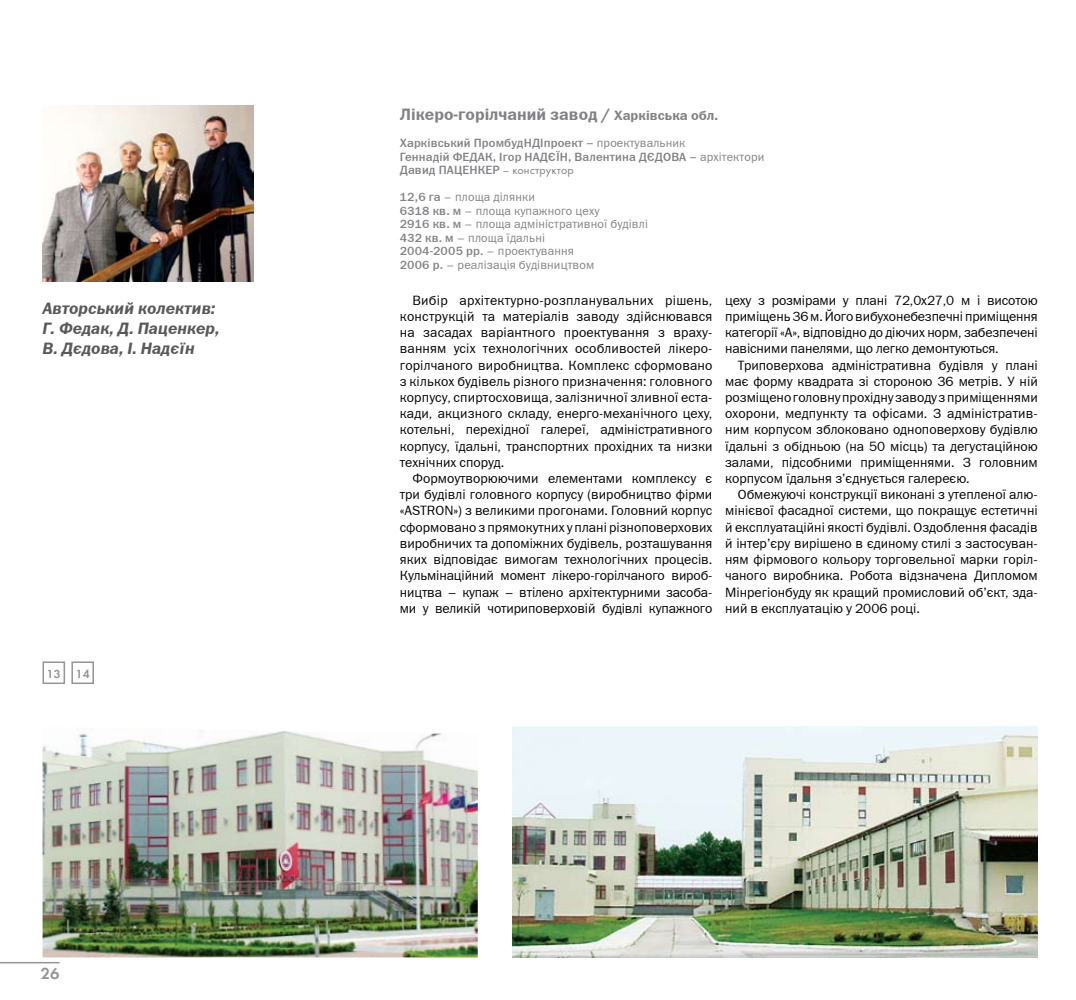
<style>
.page{position:relative;width:1076px;height:1000px;background:#fff}
.page>*{position:absolute;margin:0;border:0;box-sizing:border-box;transform-origin:0 0}
.t1{font:italic 16.5px/19.8px "Franklin Gothic Demi C";color:#58595b}
.t2{font:16.5px "Franklin Gothic Demi C";color:#808285}
.t3{font:16.5px "Futura Demi C";color:#939598}
.t4{font:13.5px/16.2px "Franklin Gothic Book C";color:#000;text-align:justify}
.t5{font:12px/13.5px "Franklin Gothic Book C";letter-spacing:.01em;color:#808285}
.t6{font:12px/13.5px "Franklin Gothic Medium C";letter-spacing:.01em;color:#808285}
.t7{font:12px "Futura Demi C";color:#939598}
.s1{font-size:13.5px}
.s2{font-family:"Franklin Gothic Book C"}
.s3{font-family:"Futura Book C"}
.s4{font-family:"Franklin Gothic Medium C"}
</style>
<div class="page">
<hr style="left:0;top:961px;width:60px;height:2px;background:#939598">
<img style="left:43px;top:731px;width:435px;height:226px">
<img style="left:512px;top:726px;width:525px;height:231px">
<img style="left:43px;top:105px;width:210px;height:176px">
<div style="left:43px;top:661px;width:22px;height:23px;border:2px solid #939598"></div>
<div style="left:71px;top:661px;width:23px;height:23px;border:2px solid #939598"></div>
<p class="t1" style="left:43px;top:298px;width:179px">Авторський колектив:<br>Г. Федак, Д. Паценкер,<br>В. Дєдова, І. Надєїн</p>
<p class="t7" style="left:47px;top:667px;width:15px">13</p>
<p class="t7" style="left:76px;top:667px;width:15px">14</p>
<p class="t3" style="left:41px;top:963px;width:20px">26</p>
<p class="t2" style="left:400px;top:105px;width:320px">Лікеро-горілчаний завод / <span class="s1">Харківська обл.</span></p>
<p class="t6" style="left:400px;top:136px;width:366px">Харківський ПромбудНДІпроект – <span class="s2">проектувальник<br></span>Геннадій ФЕДАК, Ігор НАДЄЇН, Валентина ДЄДОВА – <span class="s2">архітектори<br></span>Давид ПАЦЕНКЕР <span class="s3">– конструктор</span></p>
<p class="t5" style="left:400px;top:190px;width:250px"><span class="s4">12,6 га</span> – площа ділянки<br><span class="s4">6318 кв. м</span> – площа купажного цеху<br><span class="s4">2916 кв. м</span> – площа адміністративної будівлі<br><span class="s4">432 кв. м</span> – площа їдальні<br><span class="s4">2004-2005 рр.</span> – проектування<br><span class="s4">2006 р.</span> – реалізація будівництвом</p>
<p class="t4" style="left:400px;top:292px;width:314px;text-indent:13px">Вибір архітектурно-розпланувальних рішень, конструкцій та матеріалів заводу здійснювався на засадах варіантного проектування з враху&shy;ванням усіх технологічних особливостей лікеро&shy;горілчаного виробництва. Комплекс сформовано з кількох будівель різного призначення: головного корпусу, спиртосховища, залізничної зливної еста&shy;кади, акцизного складу, енерго-механічного цеху, котельні, перехідної галереї, адміністративного корпусу, їдальні, транспортних прохідних та низки технічних споруд.</p>
<p class="t4" style="left:400px;top:470px;width:314px;text-indent:13px">Формоутворюючими елементами комплексу є три будівлі головного корпусу (виробництво фірми «ASTRON») з великими прогонами. Головний корпус сформовано з прямокутних у плані різноповерхових виробничих та допоміжних будівель, розташування яких відповідає вимогам технологічних процесів.<br>Кульмінаційний момент лікеро-горілчаного вироб&shy;ництва – купаж – втілено архітектурними засоба&shy;ми у великій чотириповерховій будівлі купажного</p>
<p class="t4" style="left:725px;top:292px;width:314px">цеху з розмірами у плані 72,0х27,0 м і висотою приміщень 36м. Його вибухонебезпечні приміщення категорії «А», відповідно до діючих норм, забезпечені навісними панелями, що легко демонтуються.</p>
<p class="t4" style="left:725px;top:356px;width:314px;text-indent:13px">Триповерхова адміністративна будівля у плані має форму квадрата зі стороною 36 метрів. У ній розміщено головну прохідну заводу з приміщеннями охорони, медпункту та офісами. З адміністратив&shy;ним корпусом зблоковано одноповерхову будівлю їдальні з обідньою (на 50 місць) та дегустаційною залами, підсобними приміщеннями. З головним корпусом їдальня з’єднується галереєю.</p>
<p class="t4" style="left:725px;top:486px;width:314px;text-indent:13px">Обмежуючі конструкції виконані з утепленої алю&shy;мінієвої фасадної системи, що покращує естетичні й експлуатаційні якості будівлі. Оздоблення фасадів й інтер’єру вирішено в єдиному стилі з застосуван&shy;ням фірмового кольору торговельної марки горіл&shy;чаного виробника. Робота відзначена Дипломом Мінрегіонбуду як кращий промисловий об’єкт, зда&shy;ний в експлуатацію у 2006 році.</p>
</div>
